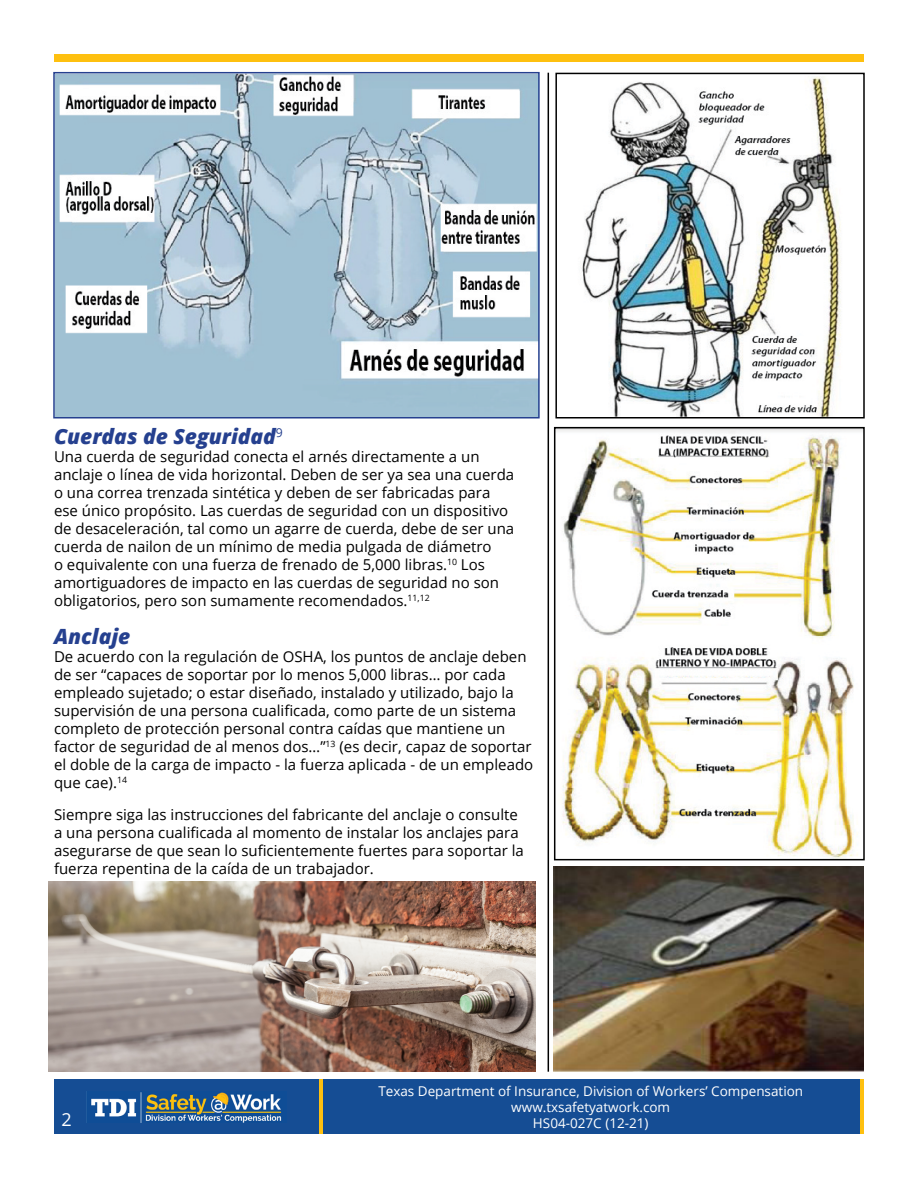
<style>
.page{position:relative;width:918px;height:1188px;background:#fff}
.page>*{position:absolute;margin:0;border:0;box-sizing:border-box;transform-origin:0 0}
.t1{font:italic 800 21px "Open Sans";color:#25408f}
.t2{font:18px "Open Sans";color:#fff}
.t3{font:15px/18px "Open Sans";color:#000}
.t4{font:13.5px/16.2px "Open Sans";color:#fff;text-align:center}
</style>
<div class="page">
<img style="left:56px;top:75px;width:481px;height:340px">
<div style="left:53px;top:72px;width:487px;height:346px;border:2px solid #25408f"></div>
<img style="left:49px;top:881px;width:486px;height:191px">
<img style="left:582px;top:76px;width:259px;height:339px">
<div style="left:555px;top:73px;width:310px;height:345px;border:2px solid #000"></div>
<img style="left:557px;top:430px;width:305px;height:427px">
<div style="left:554px;top:427px;width:311px;height:433px;border:2px solid #000"></div>
<img style="left:554px;top:866px;width:310px;height:206px">
<div style="left:54px;top:1080px;width:810px;height:54px;background:#154d94"></div>
<img style="left:90px;top:1092px;width:192px;height:31px">
<hr style="left:860px;top:1080px;width:4px;height:54px;background:#fec00f">
<hr style="left:319px;top:1080px;width:4px;height:54px;background:#fec00f">
<hr style="left:548px;top:73px;width:1px;height:999px;background:#000">
<div style="left:54px;top:54px;width:810px;height:7px;background:#fec00f"></div>
<h1 class="t1" style="left:54px;top:420px;width:230px">Cuerdas de Seguridad<sup>9</sup></h1>
<p class="t3" style="left:54px;top:447px;width:462px">Una cuerda de seguridad conecta el arnés directamente a un anclaje o línea de vida horizontal. Deben de ser ya sea una cuerda o una correa trenzada sintética y deben de ser fabricadas para ese único propósito. Las cuerdas de seguridad con un dispositivo de desaceleración, tal como un agarre de cuerda, debe de ser una cuerda de nailon de un mínimo de media pulgada de diámetro<br>o equivalente con una fuerza de frenado de 5,000 libras.<sup>10</sup> Los amortiguadores de impacto en las cuerdas de seguridad no son obligatorios, pero son sumamente recomendados.<sup>11,12</sup></p>
<h1 class="t1" style="left:54px;top:621px;width:78px">Anclaje</h1>
<p class="t3" style="left:54px;top:648px;width:481px">De acuerdo con la regulación de OSHA, los puntos de anclaje deben de ser “capaces de soportar por lo menos 5,000 libras… por cada empleado sujetado; o estar diseñado, instalado y utilizado, bajo la supervisión de una persona cualificada, como parte de un sistema completo de protección personal contra caídas que mantiene un factor de seguridad de al menos dos…”<sup>13</sup> (es decir, capaz de soportar el doble de la carga de impacto - la fuerza aplicada - de un empleado que cae).<sup>14</sup></p>
<p class="t3" style="left:54px;top:805px;width:471px">Siempre siga las instrucciones del fabricante del anclaje o consulte a una persona cualificada al momento de instalar los anclajes para asegurarse de que sean lo suficientemente fuertes para soportar la fuerza repentina de la caída de un trabajador.</p>
<p class="t4" style="left:378px;top:1082px;width:426px">Texas Department of Insurance, Division of Workers’ Compensation www.txsafetyatwork.com</p>
<p class="t2" style="left:62px;top:1107px;width:12px">2</p>
<p class="t4" style="left:533px;top:1115px;width:117px">HS04-027C (12-21)</p>
</div>
